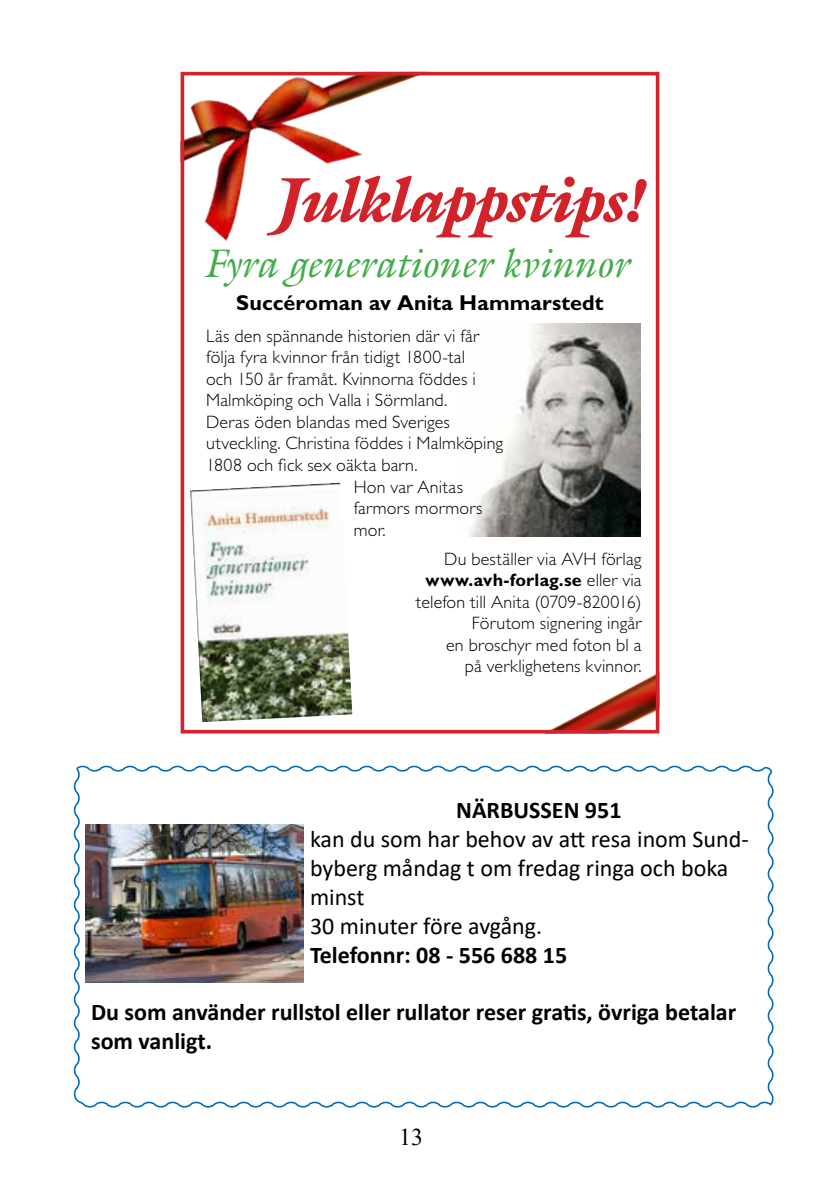
<style>
.page{position:relative;width:840px;height:1191px;background:#fff}
.page>*{position:absolute;margin:0;border:0;box-sizing:border-box;transform-origin:0 0}
.t1{font:italic 900 63.2px "Galliard Std";letter-spacing:-.01em;color:#d2232a}
.t2{font:italic 40.2px "Galliard Std";letter-spacing:-.01em;color:#41ad49}
.t3{font:700 24px/28.8px "Calibri";color:#000}
.t4{font:24px/28.8px "Calibri";color:#000}
.t5{font:24px "Times New Roman";color:#000}
.t6{font:700 21.6px "Gill Sans Std";letter-spacing:.005em;color:#000}
.t7{font:300 18px/21.6px "Gill Sans Std";letter-spacing:.01em;color:#000;text-align:right}
.s1{font-weight:700}
</style>
<div class="page">
<img style="left:185px;top:77px;width:231px;height:165px">
<img style="left:554px;top:675px;width:100px;height:53px">
<img style="left:470px;top:323px;width:170px;height:213px">
<img style="left:190px;top:483px;width:162px;height:239px">
<div style="left:180px;top:72px;width:479px;height:661px;border:4px solid #d2232a"></div>
<svg style="left:73px;top:765px;width:701px;height:343px"></svg>
<h1 class="t1" style="left:277px;top:162px;width:373px">Julklappstips!</h1>
<h2 class="t2" style="left:203px;top:238px;width:428px">Fyra generationer kvinnor</h2>
<p class="t6" style="left:236px;top:290px;width:368px">Succéroman av Anita Hammarstedt</p>
<p class="t7" style="left:206px;top:325px;width:274px">Läs den spännande historien där vi får</p>
<p class="t7" style="left:206px;top:347px;width:260px">följa fyra kvinnor från tidigt 1800-tal</p>
<p class="t7" style="left:206px;top:368px;width:271px">och 150 år framåt. Kvinnorna föddes i</p>
<p class="t7" style="left:206px;top:390px;width:242px">Malmköping och Valla i Sörmland.</p>
<p class="t7" style="left:206px;top:411px;width:245px">Deras öden blandas med Sveriges</p>
<p class="t7" style="left:206px;top:433px;width:298px">utveckling. Christina föddes i Malmköping</p>
<p class="t7" style="left:206px;top:454px;width:213px">1808 och fick sex oäkta barn.</p>
<p class="t7" style="left:353px;top:476px;width:111px">Hon var Anitas</p>
<p class="t7" style="left:353px;top:497px;width:130px">farmors mormors</p>
<p class="t7" style="left:353px;top:519px;width:34px">mor.</p>
<p class="t7" style="left:415px;top:548px;width:227px">Du beställer via AVH förlag <span class="s1">www.avh-forlag.se</span> eller via telefon till Anita (0709-820016)<br>Förutom signering ingår<br>en broschyr med foton bl a<br>på verklighetens kvinnor.</p>
<h3 class="t3" style="left:456px;top:795px;width:167px">NÄRBUSSEN 951</h3>
<h3 class="t4" style="left:310px;top:824px;width:440px">kan du som har behov av att resa inom Sund&shy;byberg måndag t om fredag ringa och boka minst<br>30 minuter före avgång.</h3>
<h3 class="t3" style="left:310px;top:939px;width:258px">Telefonnr: 08 - 556 688 15</h3>
<h3 class="t3" style="left:91px;top:997px;width:646px">Du som använder rullstol eller rullator reser gratis, övriga betalar som vanligt.</h3>
<h3 class="t5" style="left:399px;top:1120px;width:25px">13</h3>
</div>
